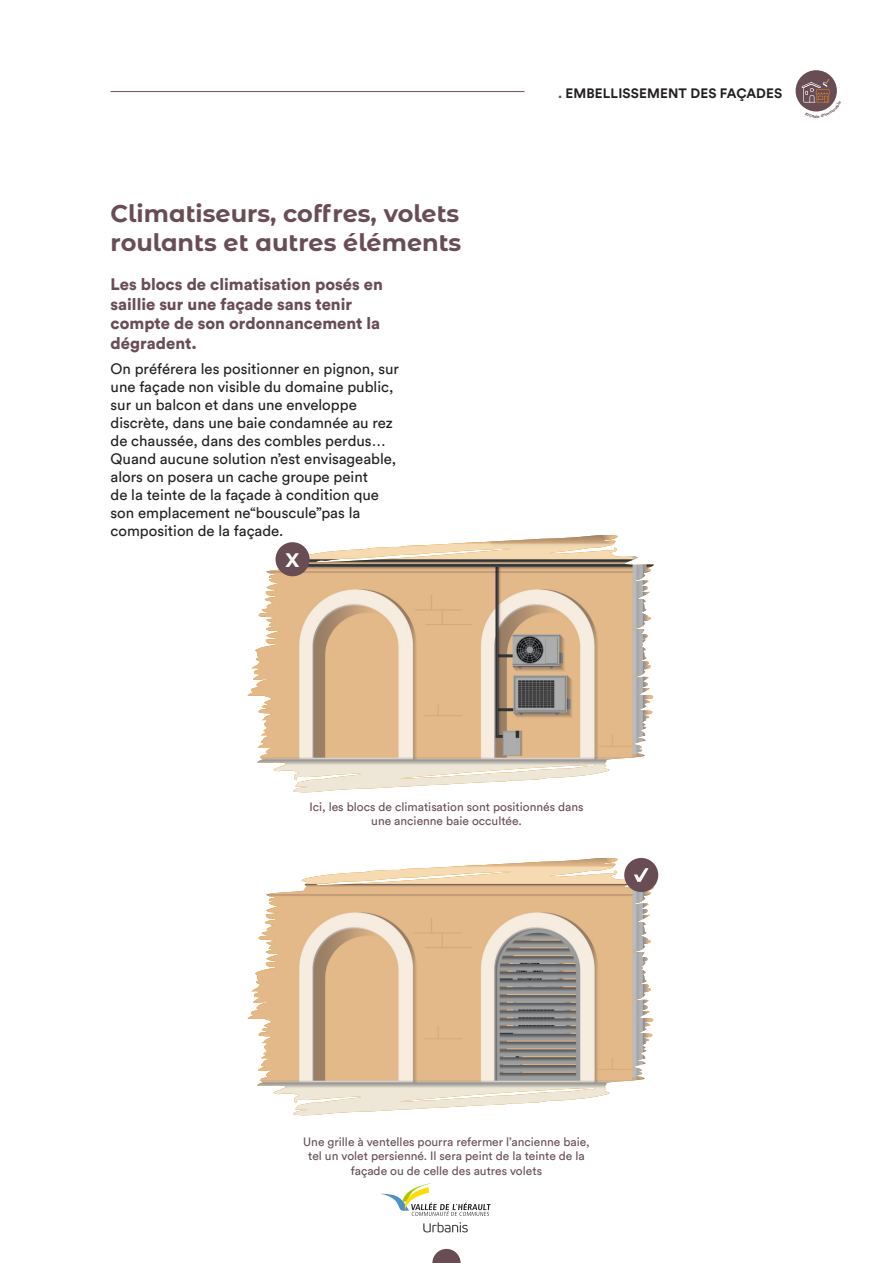
<style>
.page{position:relative;width:893px;height:1263px;background:#fff}
.page>*{position:absolute;margin:0;border:0;box-sizing:border-box;transform-origin:0 0}
.t1{font:700 24px/28.8px "Montserrat Alternates";color:#694d55}
.t2{font:700 19.5px "Montserrat Alternates";color:#fff}
.Corps_de_texte{font:900 16.5px/19.8px "Circular Std";color:#694d55}
.Corps_de_texte-2{font:15px/18px "Circular Std";color:#231f20}
.t3{font:700 13.5px "Circular Std";letter-spacing:.01em;color:#231f20}
.Corps_de_texte-3{font:12px/14.4px "Circular Std";color:#694d55;text-align:center}
.s1{font-family:"Montserrat Alternates";color:#694d55}
</style>
<div class="page">
<svg style="left:432px;top:1249px;width:29px;height:14px"></svg>
<hr style="left:111px;top:91px;width:413px;height:1px;background:#694d55">
<svg style="left:380px;top:1183px;width:111px;height:33px"></svg>
<svg style="left:423px;top:1222px;width:45px;height:10px"></svg>
<div style="left:796px;top:70px;width:41px;height:41px;background:#694d54;border-radius:50%"></div>
<svg style="left:257px;top:857px;width:397px;height:259px"></svg>
<img style="left:247px;top:859px;width:343px;height:186px">
<svg style="left:257px;top:535px;width:397px;height:258px"></svg>
<img style="left:247px;top:536px;width:343px;height:186px">
<div style="left:276px;top:542px;width:34px;height:34px;background:#694d55;border-radius:50%"></div>
<div style="left:624px;top:858px;width:34px;height:34px;background:#694d55;border-radius:50%"></div>
<svg style="left:634px;top:868px;width:15px;height:14px"></svg>
<svg style="left:801px;top:79px;width:36px;height:33px"></svg>
<p class="t1" style="left:111px;top:198px;width:352px">Climatiseurs, coffres, volets roulants et autres éléments</p>
<p class="Corps_de_texte" style="left:111px;top:274px;width:274px">Les blocs de climatisation posés en saillie sur une façade sans tenir compte de son ordonnancement la dégradent.</p>
<p class="Corps_de_texte-2" style="left:111px;top:359px;width:290px">On préférera les positionner en pignon, sur une façade non visible du domaine public, sur un balcon et dans une enveloppe discrète, dans une baie condamnée au rez de chaussée, dans des combles perdus… Quand aucune solution n’est envisageable, alors on posera un cache groupe peint<br>de la teinte de la façade à condition que son emplacement ne“bouscule”pas la composition de la façade.</p>
<p class="t2" style="left:286px;top:546px;width:15px">X</p>
<p class="t3" style="left:559px;top:85px;width:225px"><span class="s1">.</span> EMBELLISSEMENT DES FAÇADES</p>
<p class="Corps_de_texte-3" style="left:309px;top:799px;width:276px">Ici, les blocs de climatisation sont positionnés dans une ancienne baie occultée.</p>
<p class="Corps_de_texte-3" style="left:303px;top:1134px;width:288px">Une grille à ventelles pourra refermer l’ancienne baie, tel un volet persienné. Il sera peint de la teinte de la façade ou de celle des autres volets</p>
</div>
